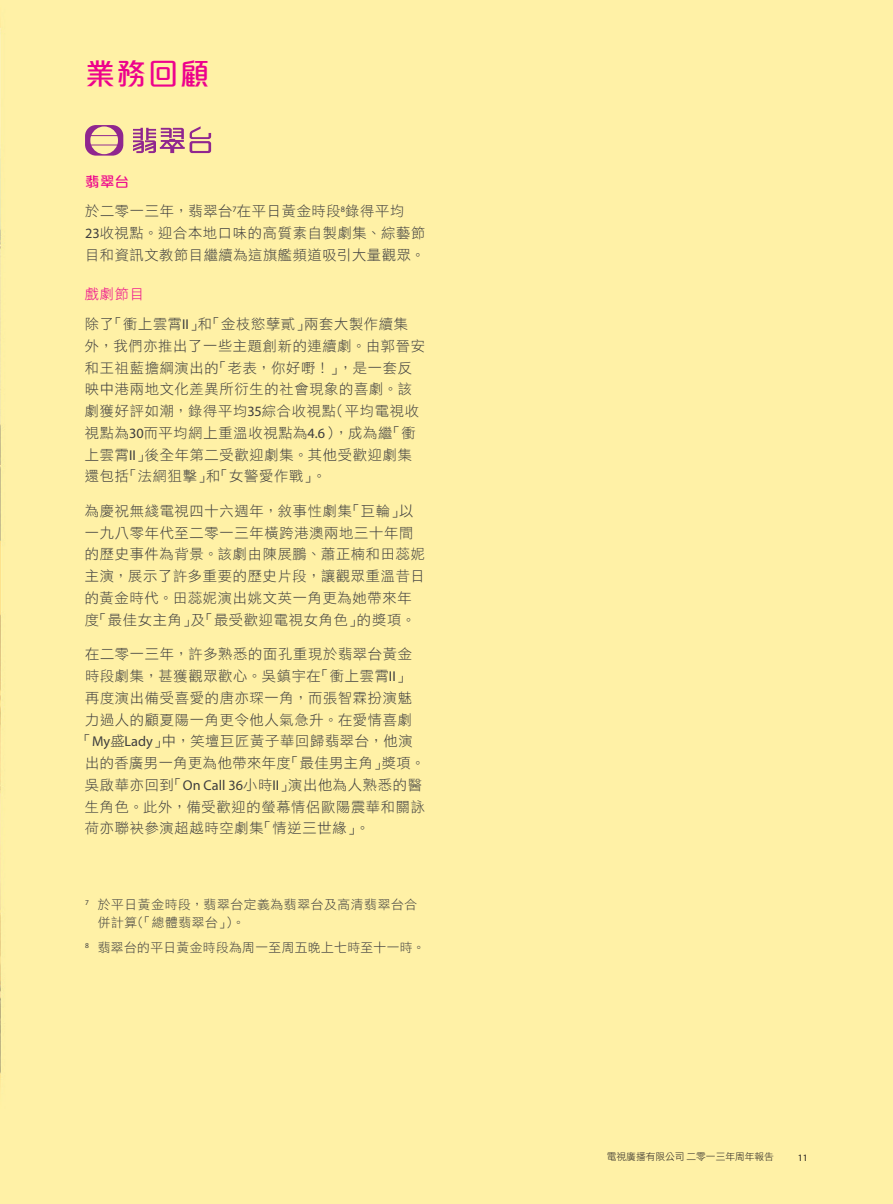
<style>
.page{position:relative;width:893px;height:1204px;background:#fff}
.page>*{position:absolute;margin:0;border:0;box-sizing:border-box;transform-origin:0 0}
.t1{font:500 30px "M Elle HK";color:#ed028c}
.t2{font:14.25px/21.8px "DF Hei Std W3";letter-spacing:.05em;color:#3e3e3f}
.t3{font:500 14.25px "M Elle HK";color:#ed028c}
.t4{font:12.75px/17.2px "DF Hei Std W3";letter-spacing:.05em;color:#3e3e3f}
.t5{font:12.75px "DF Hei Std W3";letter-spacing:.03em;color:#3e3e3f}
.t6{font:9.75px "DF Hei Std W3";letter-spacing:-.005em;color:#231f20}
.t7{font:9.75px "Myriad Pro";color:#231f20}
.s1{font-family:"Myriad Pro"}
.s2{color:#ed028c}
</style>
<div class="page">
<svg style="left:85px;top:125px;width:38px;height:31px"></svg>
<svg style="left:133px;top:126px;width:78px;height:27px;background:#d29e9c"></svg>
<h1 class="t1" style="left:85px;top:53px;width:126px">業務回顧</h1>
<p class="t3" style="left:85px;top:171px;width:46px">翡翠台</p>
<p class="t2" style="left:85px;top:200px;width:342px">於二零一三年，翡翠台<sup>7</sup>在平日黃金時段<sup>8</sup>錄得平均<br><span class="s1">23</span>收視點。迎合本地口味的高質素自製劇集、綜藝節目和資訊文教節目繼續為這旗艦頻道吸引大量觀眾。</p>
<p class="t2" style="left:85px;top:278px;width:325px;line-height:30.3px"><span class="s2">戲劇節目<br></span>除了「衝上雲霄<span class="s1">II</span>」和「金枝慾孽貳」兩套大製作續集</p>
<p class="t2" style="left:85px;top:334px;width:342px">外，我們亦推出了一些主題創新的連續劇。由郭晉安和王祖藍擔綱演出的「老表，你好嘢！」，是一套反映中港兩地文化差異所衍生的社會現象的喜劇。該劇獲好評如潮，錄得平均<span class="s1">35</span>綜合收視點（平均電視收視點為<span class="s1">30</span>而平均網上重溫收視點為<span class="s1">4.6</span>），成為繼「衝上雲霄<span class="s1">II</span>」後全年第二受歡迎劇集。其他受歡迎劇集還包括「法網狙擊」和「女警愛作戰」。</p>
<p class="t2" style="left:85px;top:499px;width:342px">為慶祝無綫電視四十六週年，敘事性劇集「巨輪」以一九八零年代至二零一三年橫跨港澳兩地三十年間的歷史事件為背景。該劇由陳展鵬、蕭正楠和田蕊妮主演，展示了許多重要的歷史片段，讓觀眾重溫昔日的黃金時代。田蕊妮演出姚文英一角更為她帶來年度「最佳女主角」及「最受歡迎電視女角色」的獎項。</p>
<p class="t2" style="left:85px;top:643px;width:329px">在二零一三年，許多熟悉的面孔重現於翡翠台黃金</p>
<p class="t2" style="left:85px;top:664px;width:326px">時段劇集，甚獲觀眾歡心。吳鎮宇在「衝上雲霄<span class="s1">II</span>」</p>
<p class="t2" style="left:85px;top:686px;width:329px">再度演出備受喜愛的唐亦琛一角，而張智霖扮演魅</p>
<p class="t2" style="left:85px;top:708px;width:329px">力過人的顧夏陽一角更令他人氣急升。在愛情喜劇</p>
<p class="t2" style="left:78px;top:730px;width:336px">「<span class="s1">My</span>盛<span class="s1">Lady</span>」中，笑壇巨匠黃子華回歸翡翠台，他演</p>
<p class="t2" style="left:85px;top:751px;width:342px">出的香廣男一角更為他帶來年度「最佳男主角」獎項。</p>
<p class="t2" style="left:85px;top:773px;width:339px">吳啟華亦回到「<span class="s1">On Call 36</span>小時<span class="s1">II</span>」演出他為人熟悉的醫</p>
<p class="t2" style="left:85px;top:795px;width:342px">生角色。此外，備受歡迎的螢幕情侶歐陽震華和關詠</p>
<p class="t2" style="left:85px;top:817px;width:286px">荷亦聯袂參演超越時空劇集「情逆三世緣」。</p>
<p class="t4" style="left:98px;top:895px;width:321px;text-indent:-13px"><sup>7</sup> 於平日黃金時段，翡翠台定義為翡翠台及高清翡翠台合併計算（「總體翡翠台」）。</p>
<p class="t5" style="left:85px;top:940px;width:342px"><sup>8</sup> 翡翠台的平日黃金時段為周一至周五晚上七時至十一時。</p>
<p class="t6" style="left:607px;top:1151px;width:168px">電視廣播有限公司二零一三年周年報告</p>
<p class="t7" style="left:798px;top:1151px;width:11px">11</p>
</div>
